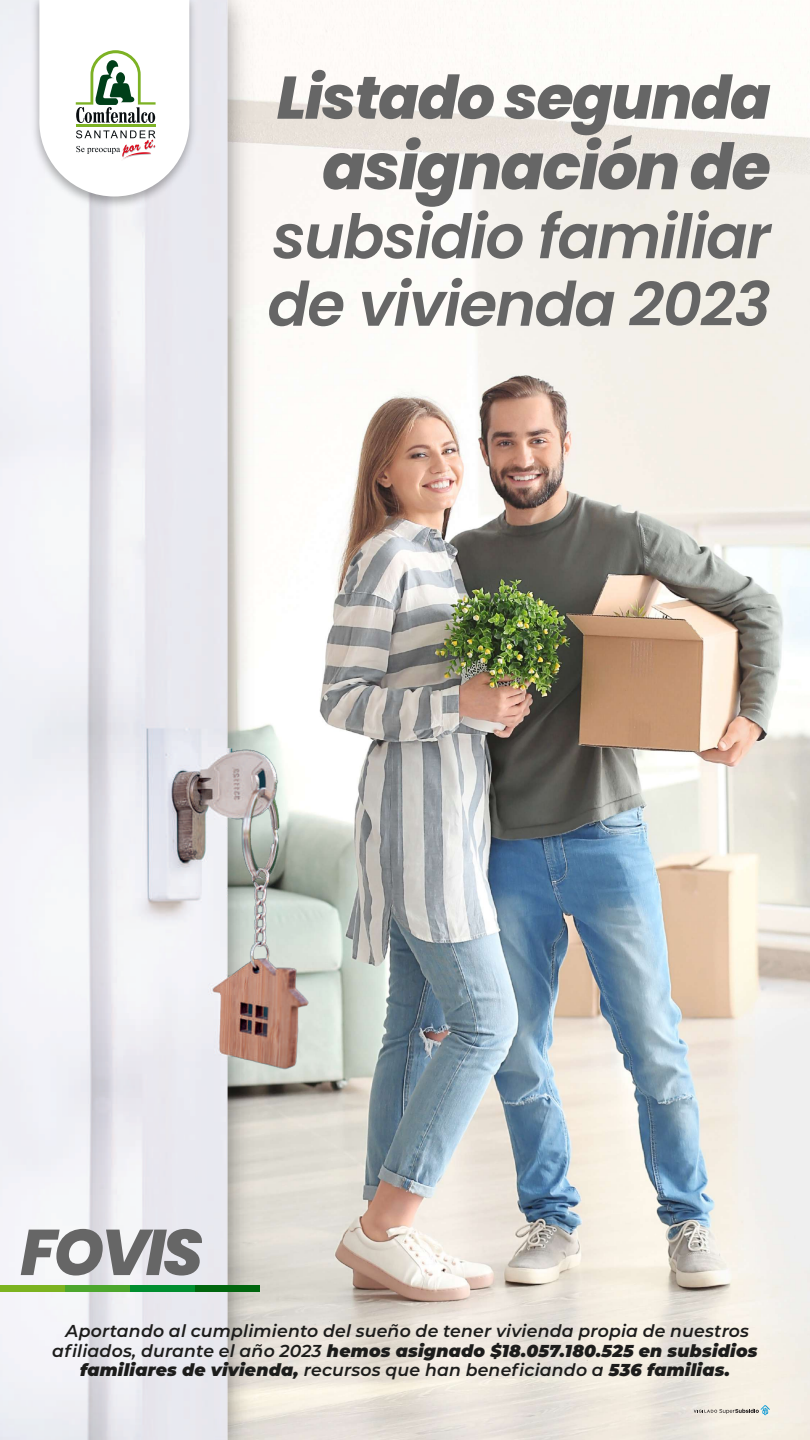
<style>
.page{position:relative;width:810px;height:1440px;background:#fff}
.page>*{position:absolute;margin:0;border:0;box-sizing:border-box;transform-origin:0 0}
.t1{font:italic 800 64.5px "Poppins";letter-spacing:-.05em;color:#666}
.t2{font:italic 800 63.75px "Poppins";letter-spacing:-.025em;color:#666}
.t3{font:italic 600 61.12px/67.5px "Poppins";letter-spacing:-.025em;color:#666}
.t4{font:italic 800 60px "Poppins";letter-spacing:-.025em;color:#666}
.t5{font:italic 600 17.25px/19.5px "Montserrat";letter-spacing:.01em;color:#1c1c1b;text-align:center}
.s1{font-weight:900}
</style>
<div class="page">
<img style="left:686px;top:28px;width:124px;height:1412px">
<img style="left:0;top:0;width:686px;height:1440px">
<img style="left:28px;top:0;width:173px;height:212px">
<svg style="left:39px;top:0;width:150px;height:196px"></svg>
<div style="left:195px;top:1286px;width:65px;height:6px;background:#00660e"></div>
<div style="left:130px;top:1286px;width:65px;height:6px;background:#008e30"></div>
<div style="left:65px;top:1286px;width:65px;height:6px;background:#4da72d"></div>
<div style="left:0;top:1286px;width:65px;height:6px;background:#7cb320"></div>
<svg style="left:694px;top:1405px;width:76px;height:10px"></svg>
<h3 class="t4" style="left:277px;top:63px;width:495px">Listado segunda</h3>
<h2 class="t2" style="left:322px;top:130px;width:450px">asignación de</h2>
<h3 class="t3" style="left:268px;top:203px;width:505px">subsidio familiar de vivienda 2023</h3>
<h1 class="t1" style="left:20px;top:1215px;width:184px">FOVIS</h1>
<p class="t5" style="left:52px;top:1320px;width:707px">Aportando al cumplimiento del sueño de tener vivienda propia de nuestros afiliados, durante el año 2023 <span class="s1">hemos asignado $18.057.180.525 en subsidios familiares de vivienda,</span> recursos que han beneficiando a <span class="s1">536 familias.</span></p>
</div>
